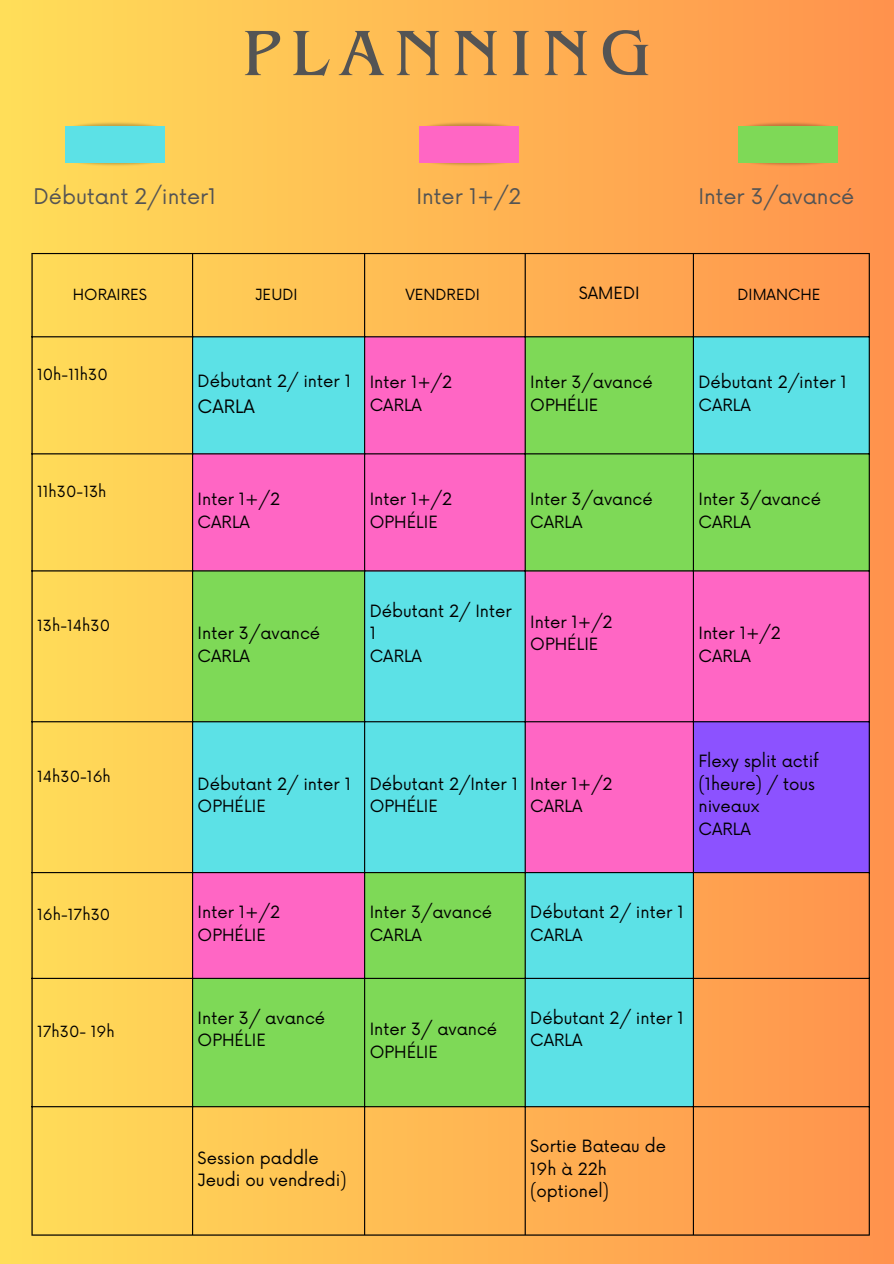
<style>
.page{position:relative;width:894px;height:1264px;background:#fff}
.page>*{position:absolute;margin:0;border:0;box-sizing:border-box;transform-origin:0 0}
.t1{font:67.05px "Benguiat Pro ITC";letter-spacing:.16em;color:#545454}
.t2{font:21px "Now";color:#545454}
.t3{font:18px "Now";color:#000}
.t4{font:16.5px/22.5px "Now";color:#000}
.t5{font:15px "Now";color:#000}
</style>
<div class="page">
<div style="left:0;top:0;width:893px;height:1263px;background:linear-gradient(to right,#fede59,#ff924d)"></div>
<svg style="left:193px;top:337px;width:675px;height:769px;background:#a4b1a3"></svg>
<div style="left:693px;top:721px;width:176px;height:151px;background:#8c52ff"></div>
<hr style="left:31px;top:254px;width:2px;height:980px;background:#000">
<hr style="left:192px;top:254px;width:1px;height:980px;background:#000">
<hr style="left:364px;top:254px;width:1px;height:980px;background:#000">
<hr style="left:524px;top:254px;width:1px;height:980px;background:#000">
<hr style="left:692px;top:254px;width:1px;height:980px;background:#000">
<hr style="left:868px;top:254px;width:1px;height:980px;background:#000">
<hr style="left:31px;top:253px;width:838px;height:1px;background:#000">
<hr style="left:31px;top:336px;width:838px;height:1px;background:#000">
<hr style="left:31px;top:453px;width:838px;height:1px;background:#000">
<hr style="left:31px;top:570px;width:838px;height:1px;background:#000">
<hr style="left:31px;top:721px;width:838px;height:1px;background:#000">
<hr style="left:31px;top:872px;width:838px;height:1px;background:#000">
<hr style="left:31px;top:977px;width:838px;height:1px;background:#000">
<hr style="left:31px;top:1106px;width:838px;height:1px;background:#000">
<hr style="left:31px;top:1234px;width:838px;height:1px;background:#000">
<img style="left:63px;top:153px;width:104px;height:19px">
<img style="left:63px;top:117px;width:104px;height:19px">
<div style="left:66px;top:126px;width:99px;height:36px;background:#5ce1e6"></div>
<img style="left:735px;top:153px;width:103px;height:19px">
<img style="left:735px;top:117px;width:103px;height:19px">
<div style="left:737px;top:126px;width:100px;height:36px;background:#7ed957"></div>
<img style="left:417px;top:153px;width:103px;height:19px">
<img style="left:417px;top:117px;width:103px;height:19px">
<div style="left:419px;top:126px;width:99px;height:36px;background:#ff66c4"></div>
<p class="t1" style="left:242px;top:29px;width:410px">PLANNING</p>
<p class="t2" style="left:34px;top:184px;width:184px">Débutant 2/inter1</p>
<p class="t2" style="left:416px;top:184px;width:106px">Inter 1+/2</p>
<p class="t2" style="left:698px;top:184px;width:157px">Inter 3/avancé</p>
<h1 class="t5" style="left:73px;top:286px;width:76px">HORAIRES</h1>
<p class="t5" style="left:255px;top:286px;width:44px">JEUDI</p>
<p class="t5" style="left:405px;top:286px;width:76px">VENDREDI</p>
<p class="t4" style="left:578px;top:283px;width:62px">SAMEDI</p>
<p class="t5" style="left:737px;top:286px;width:84px">DIMANCHE</p>
<p class="t5" style="left:37px;top:366px;width:72px">10h-11h30</p>
<p class="t4" style="left:197px;top:370px;width:155px">Débutant 2/ inter 1</p>
<p class="t3" style="left:197px;top:396px;width:59px">CARLA</p>
<p class="t4" style="left:369px;top:371px;width:84px">Inter 1+/2</p>
<p class="t4" style="left:369px;top:394px;width:54px">CARLA</p>
<p class="t5" style="left:37px;top:483px;width:71px">11h30-13h</p>
<p class="t4" style="left:197px;top:488px;width:84px">Inter 1+/2</p>
<p class="t4" style="left:197px;top:511px;width:54px">CARLA</p>
<p class="t4" style="left:369px;top:488px;width:84px">Inter 1+/2</p>
<p class="t4" style="left:369px;top:511px;width:70px">OPHÉLIE</p>
<p class="t4" style="left:530px;top:371px;width:124px">Inter 3/avancé</p>
<p class="t4" style="left:530px;top:394px;width:70px">OPHÉLIE</p>
<p class="t4" style="left:530px;top:488px;width:124px">Inter 3/avancé</p>
<p class="t4" style="left:530px;top:511px;width:54px">CARLA</p>
<p class="t4" style="left:698px;top:371px;width:150px">Débutant 2/inter 1</p>
<p class="t4" style="left:698px;top:394px;width:54px">CARLA</p>
<p class="t4" style="left:698px;top:488px;width:124px">Inter 3/avancé</p>
<p class="t4" style="left:698px;top:511px;width:54px">CARLA</p>
<p class="t5" style="left:37px;top:617px;width:75px">13h-14h30</p>
<p class="t4" style="left:197px;top:622px;width:124px">Inter 3/avancé</p>
<p class="t4" style="left:197px;top:645px;width:54px">CARLA</p>
<p class="t4" style="left:369px;top:600px;width:143px">Débutant 2/ Inter<br>1</p>
<p class="t4" style="left:369px;top:645px;width:54px">CARLA</p>
<p class="t4" style="left:530px;top:611px;width:84px">Inter 1+/2</p>
<p class="t4" style="left:530px;top:634px;width:70px">OPHÉLIE</p>
<p class="t4" style="left:698px;top:622px;width:84px">Inter 1+/2</p>
<p class="t4" style="left:698px;top:645px;width:54px">CARLA</p>
<p class="t5" style="left:37px;top:768px;width:75px">14h30-16h</p>
<p class="t4" style="left:197px;top:773px;width:155px">Débutant 2/ inter 1</p>
<p class="t4" style="left:197px;top:796px;width:70px">OPHÉLIE</p>
<p class="t4" style="left:369px;top:773px;width:150px">Débutant 2/Inter 1</p>
<p class="t4" style="left:369px;top:796px;width:70px">OPHÉLIE</p>
<p class="t4" style="left:530px;top:773px;width:84px">Inter 1+/2</p>
<p class="t4" style="left:530px;top:796px;width:54px">CARLA</p>
<p class="t4" style="left:698px;top:751px;width:122px">Flexy split actif</p>
<p class="t4" style="left:698px;top:773px;width:118px">(1heure) / tous niveaux</p>
<p class="t4" style="left:698px;top:818px;width:54px">CARLA</p>
<p class="t5" style="left:37px;top:906px;width:75px">16h-17h30</p>
<p class="t4" style="left:197px;top:901px;width:84px">Inter 1+/2</p>
<p class="t4" style="left:197px;top:924px;width:70px">OPHÉLIE</p>
<p class="t4" style="left:369px;top:901px;width:124px">Inter 3/avancé<br>CARLA</p>
<p class="t4" style="left:530px;top:901px;width:155px">Débutant 2/ inter 1</p>
<p class="t4" style="left:530px;top:924px;width:54px">CARLA</p>
<p class="t5" style="left:37px;top:1023px;width:79px">17h30- 19h</p>
<p class="t4" style="left:197px;top:1007px;width:129px">Inter 3/ avancé</p>
<p class="t4" style="left:197px;top:1030px;width:70px">OPHÉLIE</p>
<p class="t4" style="left:369px;top:1018px;width:129px">Inter 3/ avancé</p>
<p class="t4" style="left:369px;top:1041px;width:70px">OPHÉLIE</p>
<p class="t4" style="left:197px;top:1147px;width:122px">Session paddle</p>
<p class="t4" style="left:197px;top:1169px;width:150px">Jeudi ou vendredi)</p>
<p class="t4" style="left:530px;top:1007px;width:155px">Débutant 2/ inter 1</p>
<p class="t4" style="left:530px;top:1030px;width:54px">CARLA</p>
<p class="t4" style="left:530px;top:1135px;width:137px">Sortie Bateau de<br>19h à 22h (optionel)</p>
</div>
